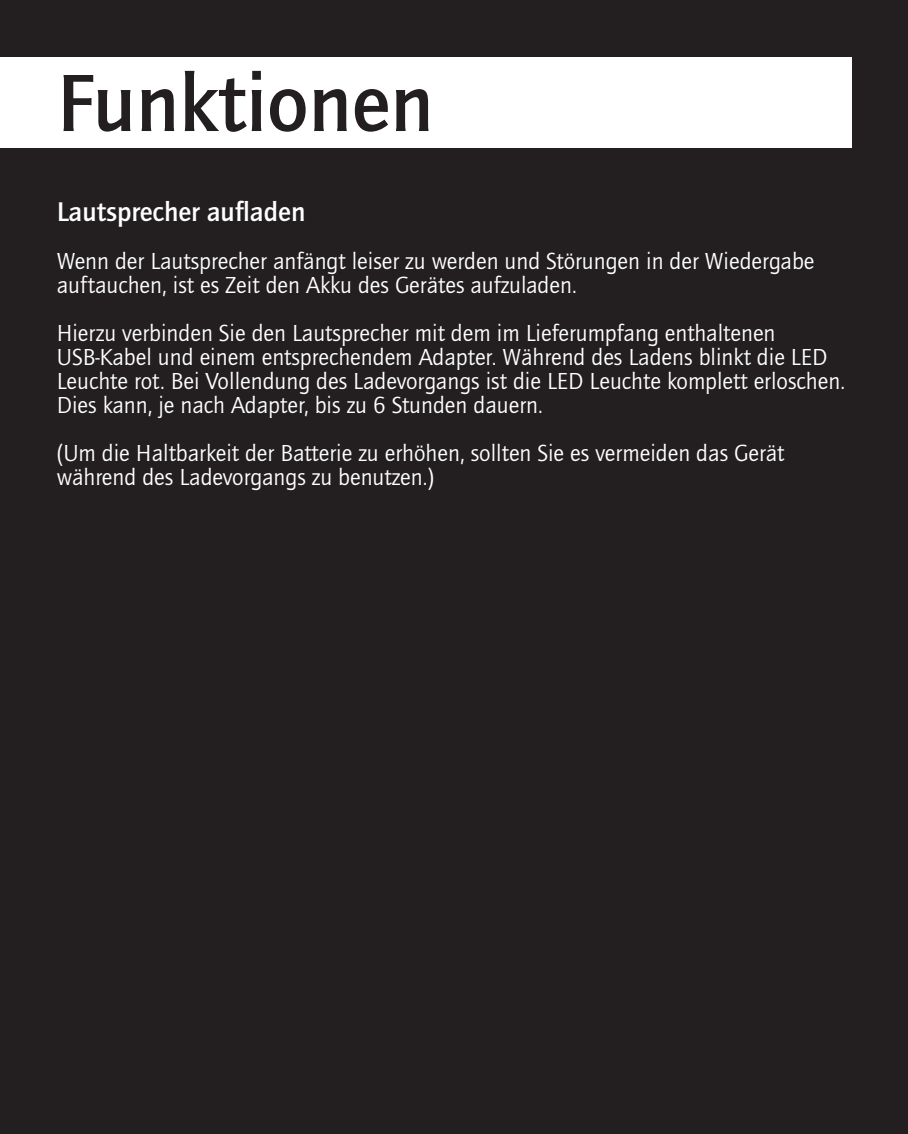
<style>
.page{position:relative;width:908px;height:1134px;background:#fff}
.page>*{position:absolute;margin:0;border:0;box-sizing:border-box;transform-origin:0 0}
.t1{font:500 84px "Quay Sans ITC Std";color:#231f20}
.t2{font:500 28px "Quay Sans ITC Std";color:#fff}
.t3{font:24px/24px "Quay Sans ITC Std";color:#fff}
</style>
<div class="page">
<div style="left:0;top:0;width:907px;height:1134px;background:#231f20"></div>
<div style="left:0;top:57px;width:850px;height:90px;background:#fff"></div>
<h1 class="t1" style="left:57px;top:54px;width:378px">Funktionen</h1>
<p class="t2" style="left:57px;top:195px;width:250px">Lautsprecher aufladen</p>
<p class="t3" style="left:57px;top:249px;width:759px">Wenn der Lautsprecher anfängt leiser zu werden und Störungen in der Wiedergabe auftauchen, ist es Zeit den Akku des Gerätes aufzuladen.</p>
<p class="t3" style="left:57px;top:321px;width:789px">Hierzu verbinden Sie den Lautsprecher mit dem im Lieferumpfang enthaltenen USB-Kabel und einem entsprechendem Adapter. Während des Ladens blinkt die LED Leuchte rot. Bei Vollendung des Ladevorgangs ist die LED Leuchte komplett erloschen.<br>Dies kann, je nach Adapter, bis zu 6 Stunden dauern.</p>
<p class="t3" style="left:57px;top:441px;width:729px">(Um die Haltbarkeit der Batterie zu erhöhen, sollten Sie es vermeiden das Gerät während des Ladevorgangs zu benutzen.)</p>
</div>
